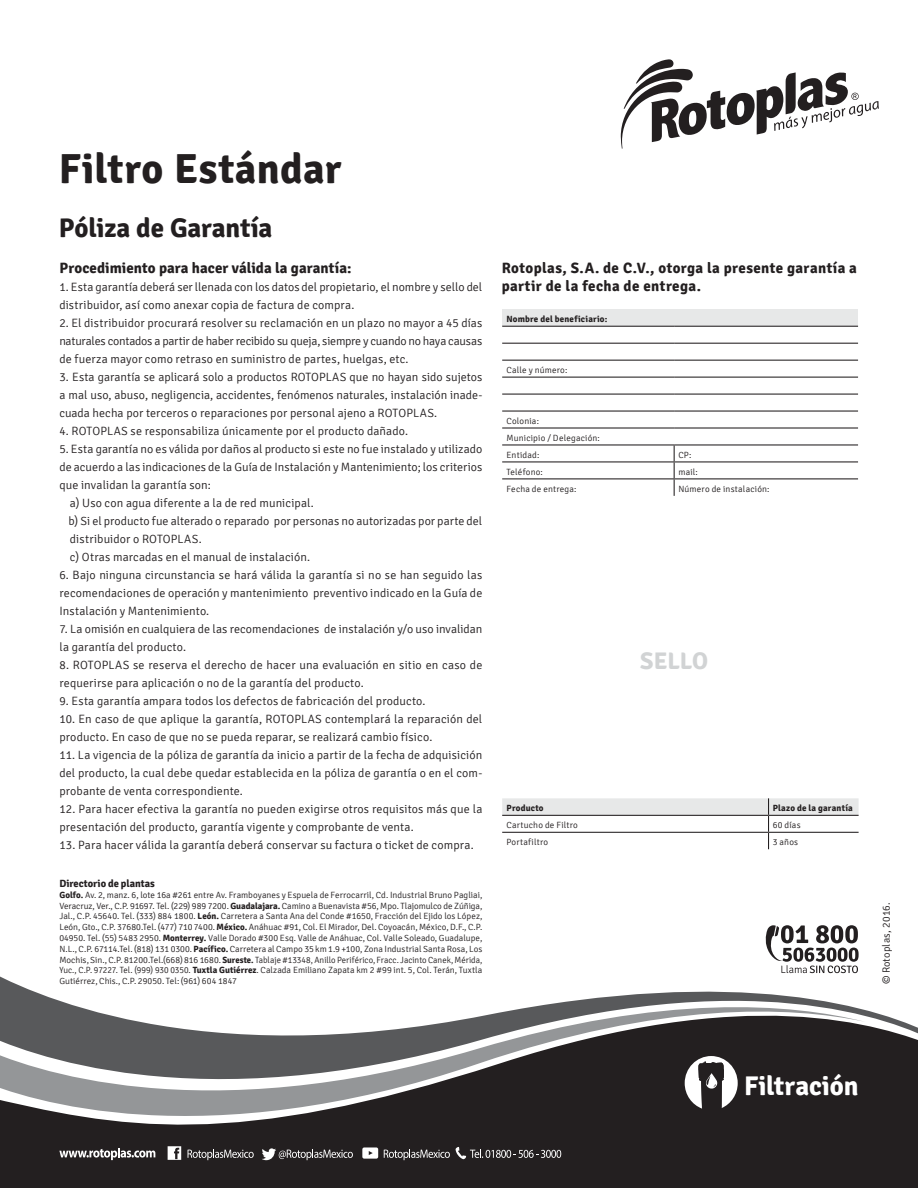
<style>
.page{position:relative;width:918px;height:1188px;background:#fff}
.page>*{position:absolute;margin:0;border:0;box-sizing:border-box;transform-origin:0 0}
.t1{font:700 42px "Signika";letter-spacing:.01em;color:#231f20}
.t2{font:700 27px "Signika";letter-spacing:-.005em;color:#231f20}
.t3{font:700 27px "Signika";letter-spacing:-.005em;color:#fff}
.t4{font:700 24px "Signika";color:#d1d3d4}
.t5{font:700 15px/18px "Signika";letter-spacing:.02em;color:#231f20}
.t6{font:300 12px/18px "Signika";letter-spacing:.01em;color:#231f20}
.t7{font:700 10.5px "Signika";letter-spacing:-.005em;color:#231f20}
.t8{font:300 10.5px "Signika";letter-spacing:.015em;color:#231f20}
.t9{font:300 9px/10.8px "Signika";letter-spacing:.02em;color:#231f20;text-align:justify}
.t10{font:700 9px "Signika";letter-spacing:.02em;color:#231f20}
.s1{font-weight:700}
</style>
<div class="page">
<div style="left:0;top:1121px;width:918px;height:67px;background:#231f20"></div>
<svg style="left:0;top:973px;width:918px;height:148px"></svg>
<svg style="left:0;top:994px;width:865px;height:163px"></svg>
<svg style="left:621px;top:59px;width:258px;height:90px"></svg>
<svg style="left:59px;top:1148px;width:96px;height:12px"></svg>
<svg style="left:188px;top:1149px;width:66px;height:11px"></svg>
<svg style="left:384px;top:1149px;width:66px;height:11px"></svg>
<svg style="left:362px;top:1147px;width:16px;height:12px"></svg>
<svg style="left:262px;top:1148px;width:91px;height:12px"></svg>
<svg style="left:168px;top:1146px;width:13px;height:14px"></svg>
<svg style="left:456px;top:1147px;width:105px;height:12px"></svg>
<svg style="left:685px;top:1056px;width:53px;height:54px"></svg>
<svg style="left:502px;top:798px;width:357px;height:51px"></svg>
<svg style="left:765px;top:925px;width:94px;height:48px"></svg>
<div style="left:502px;top:309px;width:356px;height:17px;background:#e7e8e8"></div>
<hr style="left:502px;top:326px;width:172px;height:1px;background:#231f20">
<hr style="left:674px;top:326px;width:184px;height:1px;background:#231f20">
<hr style="left:502px;top:343px;width:172px;height:1px;background:#231f20">
<hr style="left:674px;top:343px;width:184px;height:1px;background:#231f20">
<hr style="left:502px;top:360px;width:172px;height:1px;background:#231f20">
<hr style="left:674px;top:360px;width:184px;height:1px;background:#231f20">
<hr style="left:502px;top:377px;width:172px;height:1px;background:#231f20">
<hr style="left:674px;top:377px;width:184px;height:1px;background:#231f20">
<hr style="left:502px;top:394px;width:172px;height:1px;background:#231f20">
<hr style="left:674px;top:394px;width:184px;height:1px;background:#231f20">
<hr style="left:502px;top:411px;width:172px;height:1px;background:#231f20">
<hr style="left:674px;top:411px;width:184px;height:1px;background:#231f20">
<hr style="left:502px;top:427px;width:172px;height:2px;background:#231f20">
<hr style="left:674px;top:427px;width:184px;height:2px;background:#231f20">
<hr style="left:502px;top:444px;width:172px;height:2px;background:#231f20">
<hr style="left:674px;top:444px;width:184px;height:2px;background:#231f20">
<hr style="left:502px;top:461px;width:172px;height:1px;background:#231f20">
<hr style="left:674px;top:461px;width:184px;height:1px;background:#231f20">
<hr style="left:502px;top:478px;width:172px;height:1px;background:#231f20">
<hr style="left:674px;top:478px;width:184px;height:1px;background:#231f20">
<svg style="left:674px;top:446px;width:1px;height:50px"></svg>
<h1 class="t1" style="left:59px;top:144px;width:284px">Filtro Estándar</h1>
<h2 class="t2" style="left:59px;top:212px;width:215px">Póliza de Garantía</h2>
<p class="t5" style="left:59px;top:259px;width:294px">Procedimiento para hacer válida la garantía:</p>
<p class="t6" style="left:59px;top:278px;width:424px">1. Esta garantía deberá ser llenada con los datos del propietario, el nombre y sello del distribuidor, así como anexar copia de factura de compra.</p>
<p class="t6" style="left:59px;top:314px;width:425px;text-align:justify">2. El distribuidor procurará resolver su reclamación en un plazo no mayor a 45 días naturales contados a partir de haber recibido su queja, siempre y cuando no haya causas de fuerza mayor como retraso en suministro de partes, huelgas, etc.</p>
<p class="t6" style="left:59px;top:368px;width:425px;text-align:justify">3. Esta garantía se aplicará solo a productos ROTOPLAS que no hayan sido sujetos a mal uso, abuso, negligencia, accidentes, fenómenos naturales, instalación inade&shy;cuada hecha por terceros o reparaciones por personal ajeno a ROTOPLAS.</p>
<p class="t6" style="left:59px;top:422px;width:350px">4. ROTOPLAS se responsabiliza únicamente por el producto dañado.</p>
<p class="t6" style="left:59px;top:440px;width:424px">5. Esta garantía no es válida por daños al producto si este no fue instalado y utilizado</p>
<p class="t6" style="left:59px;top:458px;width:425px">de acuerdo a las indicaciones de la Guía de Instalación y Mantenimiento; los criterios</p>
<p class="t6" style="left:59px;top:476px;width:153px">que invalidan la garantía son:</p>
<p class="t6" style="left:70px;top:494px;width:245px">a) Uso con agua diferente a la de red municipal.</p>
<p class="t6" style="left:69px;top:512px;width:415px">b) Si el producto fue alterado o reparado por personas no autorizadas por parte del</p>
<p class="t6" style="left:70px;top:530px;width:133px">distribuidor o ROTOPLAS.</p>
<p class="t6" style="left:70px;top:548px;width:242px">c) Otras marcadas en el manual de instalación.</p>
<p class="t6" style="left:59px;top:566px;width:425px;text-align:justify">6. Bajo ninguna circunstancia se hará válida la garantía si no se han seguido las recomendaciones de operación y mantenimiento preventivo indicado en la Guía de Instalación y Mantenimiento.</p>
<p class="t6" style="left:59px;top:620px;width:425px">7. La omisión en cualquiera de las recomendaciones de instalación y/o uso invalidan la garantía del producto.</p>
<p class="t6" style="left:59px;top:656px;width:425px">8. ROTOPLAS se reserva el derecho de hacer una evaluación en sitio en caso de requerirse para aplicación o no de la garantía del producto.</p>
<p class="t6" style="left:59px;top:692px;width:368px">9. Esta garantía ampara todos los defectos de fabricación del producto.</p>
<p class="t6" style="left:59px;top:710px;width:424px">10. En caso de que aplique la garantía, ROTOPLAS contemplará la reparación del producto. En caso de que no se pueda reparar, se realizará cambio físico.</p>
<p class="t6" style="left:59px;top:746px;width:425px;text-align:justify">11. La vigencia de la póliza de garantía da inicio a partir de la fecha de adquisición del producto, la cual debe quedar establecida en la póliza de garantía o en el com&shy;probante de venta correspondiente.</p>
<p class="t6" style="left:59px;top:800px;width:425px">12. Para hacer efectiva la garantía no pueden exigirse otros requisitos más que la presentación del producto, garantía vigente y comprobante de venta.</p>
<p class="t6" style="left:59px;top:836px;width:416px">13. Para hacer válida la garantía deberá conservar su factura o ticket de compra.</p>
<p class="t7" style="left:59px;top:877px;width:97px">Directorio de plantas</p>
<p class="t9" style="left:59px;top:890px;width:425px"><span class="s1">Golfo.</span> Av. 2, manz. 6, lote 16a #261 entre Av. Framboyanes y Espuela de Ferrocarril, Cd. Industrial Bruno Pagliai, Veracruz, Ver., C.P. 91697. Tel. (229) 989 7200. <span class="s1">Guadalajara.</span> Camino a Buenavista #56, Mpo. Tlajomulco de Zúñiga, Jal., C.P. 45640. Tel. (333) 884 1800. <span class="s1">León.</span> Carretera a Santa Ana del Conde #1650, Fracción del Ejido los López, León, Gto., C.P. 37680.Tel. (477) 710 7400. <span class="s1">México.</span> Anáhuac #91, Col. El Mirador, Del. Coyoacán, México, D.F., C.P.<br>04950. Tel. (55) 5483 2950. <span class="s1">Monterrey.</span> Valle Dorado #300 Esq. Valle de Anáhuac, Col. Valle Soleado, Guadalupe, N.L., C.P. 67114.Tel. (818) 131 0300. <span class="s1">Pacífico.</span> Carretera al Campo 35 km 1.9 +100, Zona Industrial Santa Rosa, Los Mochis, Sin., C.P. 81200.Tel.(668) 816 1680. <span class="s1">Sureste.</span> Tablaje #13348, Anillo Periférico, Fracc. Jacinto Canek, Mérida, Yuc., C.P. 97227. Tel. (999) 930 0350. <span class="s1">Tuxtla Gutiérrez</span>. Calzada Emiliano Zapata km 2 #99 int. 5, Col. Terán, Tuxtla Gutiérrez, Chis., C.P. 29050. Tel: (961) 604 1847</p>
<p class="t5" style="left:502px;top:259px;width:357px">Rotoplas, S.A. de C.V., otorga la presente garantía a partir de la fecha de entrega.</p>
<p class="t10" style="left:506px;top:314px;width:102px">Nombre del beneficiario:</p>
<p class="t9" style="left:506px;top:365px;width:62px">Calle y número:</p>
<p class="t9" style="left:506px;top:412px;width:95px;line-height:17px;text-align:left">Colonia:<br>Municipio / Delegación:<br>Entidad:</p>
<p class="t9" style="left:678px;top:449px;width:15px">CP:</p>
<p class="t9" style="left:506px;top:466px;width:38px">Teléfono:</p>
<p class="t9" style="left:678px;top:466px;width:21px">mail:</p>
<p class="t9" style="left:506px;top:483px;width:72px">Fecha de entrega:</p>
<p class="t9" style="left:678px;top:483px;width:93px">Número de instalación:</p>
<h3 class="t4" style="left:640px;top:647px;width:69px">SELLO</h3>
<p class="t10" style="left:506px;top:803px;width:39px">Producto</p>
<p class="t10" style="left:773px;top:803px;width:82px">Plazo de la garantía</p>
<p class="t9" style="left:506px;top:820px;width:73px">Cartucho de Filtro</p>
<p class="t9" style="left:773px;top:820px;width:29px">60 días</p>
<p class="t9" style="left:506px;top:837px;width:43px">Portafiltro</p>
<p class="t9" style="left:773px;top:837px;width:27px">3 años</p>
<p class="t8" style="left:880px;top:984px;width:83px;rotate:-90deg">© Rotoplas, 2016.</p>
<h2 class="t3" style="left:744px;top:1070px;width:116px">Filtración</h2>
</div>
